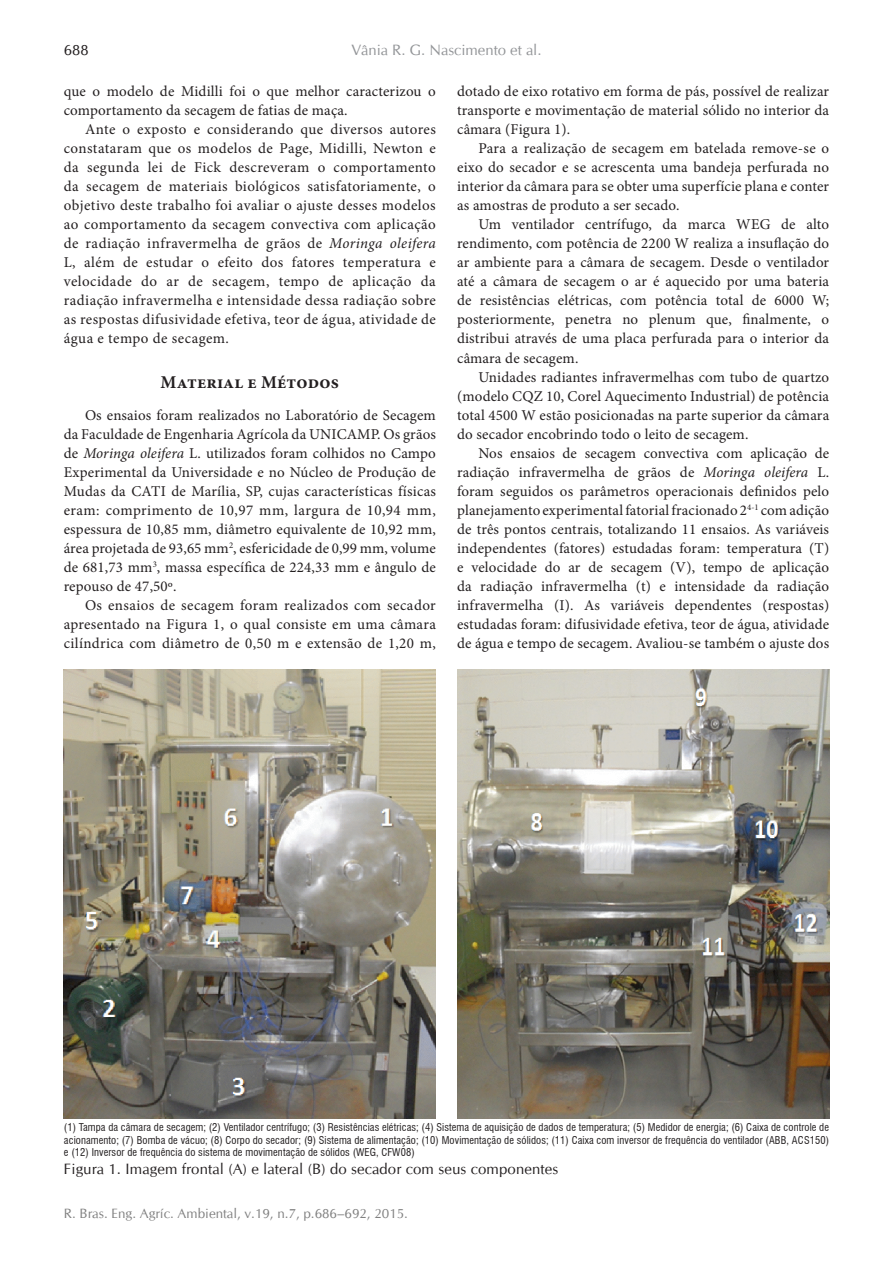
<style>
.page{position:relative;width:893px;height:1263px;background:#fff}
.page>*{position:absolute;margin:0;border:0;box-sizing:border-box;transform-origin:0 0}
.No_Spacing{font:700 18px "Minion Pro";letter-spacing:.005em;color:#231f20}
.No_Spacing-2{font:15px/19px "Minion Pro";letter-spacing:.01em;color:#231f20;text-align:justify}
.t1{font:15px "CG Omega";letter-spacing:.01em;color:#231f20}
.t2{font:15px "CG Omega";color:#939598}
.t3{font:700 15px "CG Omega";color:#231f20}
.t4{font:13.5px "CG Omega";color:#808080}
.No_Spacing-3{font:condensed 10.5px/12.6px "Swiss 721 BT";letter-spacing:.01em;color:#231f20;text-align:justify}
.s1{font-style:italic}
</style>
<div class="page">
<img style="left:64px;top:670px;width:372px;height:449px">
<img style="left:457px;top:670px;width:372px;height:449px">
<p class="t3" style="left:64px;top:41px;width:26px">688</p>
<p class="t2" style="left:351px;top:41px;width:192px">Vânia R. G. Nascimento et al.</p>
<p class="No_Spacing-2" style="left:64px;top:82px;width:374px">que o modelo de Midilli foi o que melhor caracterizou o comportamento da secagem de fatias de maça.</p>
<p class="No_Spacing-2" style="left:64px;top:120px;width:374px;text-indent:21px">Ante o exposto e considerando que diversos autores constataram que os modelos de Page, Midilli, Newton e da segunda lei de Fick descreveram o comportamento da secagem de materiais biológicos satisfatoriamente, o objetivo deste trabalho foi avaliar o ajuste desses modelos ao comportamento da secagem convectiva com aplicação de radiação infravermelha de grãos de <span class="s1">Moringa oleifera </span>L, além de estudar o efeito dos fatores temperatura e velocidade do ar de secagem, tempo de aplicação da radiação infravermelha e intensidade dessa radiação sobre as respostas difusividade efetiva, teor de água, atividade de água e tempo de secagem.</p>
<p class="No_Spacing" style="left:161px;top:369px;width:180px">Material e Métodos</p>
<p class="No_Spacing-2" style="left:64px;top:405px;width:374px;text-indent:21px">Os ensaios foram realizados no Laboratório de Secagem da Faculdade de Engenharia Agrícola da UNICAMP. Os grãos de <span class="s1">Moringa oleifera</span> L. utilizados foram colhidos no Campo Experimental da Universidade e no Núcleo de Produção de Mudas da CATI de Marília, SP, cujas características físicas eram: comprimento de 10,97 mm, largura de 10,94 mm, espessura de 10,85 mm, diâmetro equivalente de 10,92 mm, área projetada de 93,65 mm<sup>2</sup>, esfericidade de 0,99 mm, volume de 681,73 mm<sup>3</sup>, massa específica de 224,33 mm e ângulo de repouso de 47,50º.</p>
<p class="No_Spacing-2" style="left:64px;top:595px;width:374px;text-indent:21px">Os ensaios de secagem foram realizados com secador apresentado na Figura 1, o qual consiste em uma câmara cilíndrica com diâmetro de 0,50 m e extensão de 1,20 m,</p>
<p class="No_Spacing-2" style="left:457px;top:82px;width:374px">dotado de eixo rotativo em forma de pás, possível de realizar transporte e movimentação de material sólido no interior da câmara (Figura 1).</p>
<p class="No_Spacing-2" style="left:457px;top:139px;width:374px;text-indent:21px">Para a realização de secagem em batelada remove-se o eixo do secador e se acrescenta uma bandeja perfurada no interior da câmara para se obter uma superfície plana e conter as amostras de produto a ser secado.</p>
<p class="No_Spacing-2" style="left:457px;top:215px;width:374px;text-indent:21px">Um ventilador centrífugo, da marca WEG de alto rendimento, com potência de 2200 W realiza a insuflação do ar ambiente para a câmara de secagem. Desde o ventilador até a câmara de secagem o ar é aquecido por uma bateria de resistências elétricas, com potência total de 6000 W; posteriormente, penetra no plenum que, finalmente, o distribui através de uma placa perfurada para o interior da câmara de secagem.</p>
<p class="No_Spacing-2" style="left:457px;top:367px;width:374px;text-indent:21px">Unidades radiantes infravermelhas com tubo de quartzo (modelo CQZ 10, Corel Aquecimento Industrial) de potência total 4500 W estão posicionadas na parte superior da câmara do secador encobrindo todo o leito de secagem.</p>
<p class="No_Spacing-2" style="left:457px;top:443px;width:374px;text-indent:21px">Nos ensaios de secagem convectiva com aplicação de radiação infravermelha de grãos de <span class="s1">Moringa oleifera</span> L. foram seguidos os parâmetros operacionais definidos pelo planejamento experimental fatorial fracionado 2<sup>4-1</sup> com adição de três pontos centrais, totalizando 11 ensaios. As variáveis independentes (fatores) estudadas foram: temperatura (T) e velocidade do ar de secagem (V), tempo de aplicação da radiação infravermelha (t) e intensidade da radiação infravermelha (I). As variáveis dependentes (respostas) estudadas foram: difusividade efetiva, teor de água, atividade de água e tempo de secagem. Avaliou-se também o ajuste dos</p>
<p class="No_Spacing-3" style="left:64px;top:1121px;width:767px">(1) Tampa da câmara de secagem; (2) Ventilador centrífugo; (3) Resistências elétricas; (4) Sistema de aquisição de dados de temperatura; (5) Medidor de energia; (6) Caixa de controle de acionamento; (7) Bomba de vácuo; (8) Corpo do secador; (9) Sistema de alimentação; (10) Movimentação de sólidos; (11) Caixa com inversor de frequência do ventilador (ABB, ACS150) e (12) Inversor de frequência do sistema de movimentação de sólidos (WEG, CFW08)</p>
<p class="t1" style="left:64px;top:1159px;width:496px">Figura 1. Imagem frontal (A) e lateral (B) do secador com seus componentes</p>
<p class="t4" style="left:64px;top:1205px;width:346px">R. Bras. Eng. Agríc. Ambiental, v.19, n.7, p.686–692, 2015.</p>
</div>
